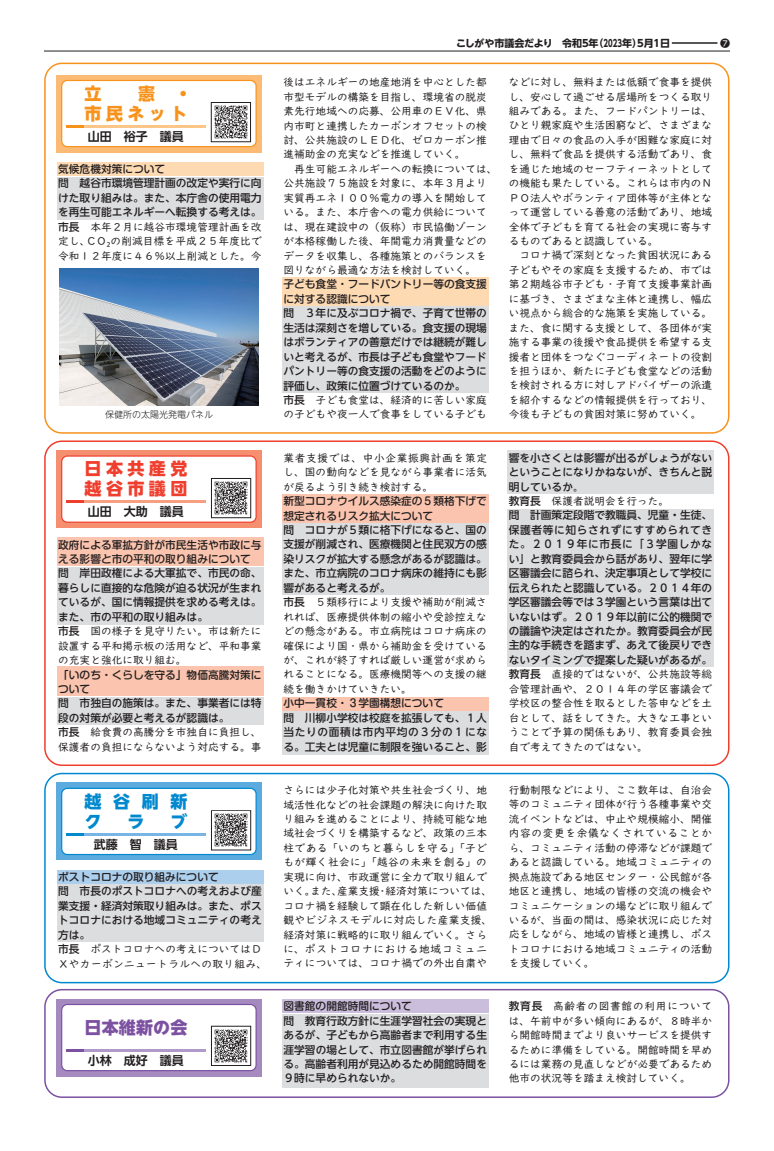
<style>
.page{position:relative;width:774px;height:1151px;background:#fff}
.page>*{position:absolute;margin:0;border:0;box-sizing:border-box;transform-origin:0 0}
.t1{font:800 17px/20px "UD Shin Go NT Pro";letter-spacing:.26em;color:#ef3e2e}
.t2{font:800 17px/20px "UD Shin Go NT Pro";letter-spacing:.26em;color:#f7931d;text-align:right}
.t3{font:800 17px/20px "UD Shin Go NT Pro";color:#0089cf}
.t4{font:800 17px "UD Shin Go NT Pro";letter-spacing:.01em;color:#7c51a1}
.t5{font:700 12px "UD Shin Go NT Pro De";color:#231f20}
.t6{font:10.7px/14.4px "UD Digi Kyokasho Std";color:#231f20;text-align:justify}
.t7{font:500 10.7px/14.4px "UD Shin Go NT Pro";color:#231f20;text-align:justify}
.t8{font:500 10.7px/14.4px "Shin M Go Pro";color:#231f20}
.t9{font:700 10px "UD Shin Go NT Pro";color:#231f20}
.t10{font:300 9px "UD Shin Go NT Pro";color:#231f20}
.s1{font-family:"UD Shin Go NT Pro";font-weight:500}
.s2{font-family:"Koz Go Pr 6 N"}
.s3{font-family:"Ryumin Pro";font-weight:300}
.s4{font-weight:500}
.s5{font-family:"UD Digi Kyokasho Std";font-weight:400}
</style>
<div class="page">
<div style="left:57px;top:162px;width:207px;height:14px;background:#fedab3"></div>
<div style="left:57px;top:177px;width:207px;height:42px;background:#dcdddf"></div>
<div style="left:57px;top:537px;width:207px;height:29px;background:#fbc4ae"></div>
<div style="left:57px;top:567px;width:207px;height:57px;background:#dcdddf"></div>
<div style="left:57px;top:870px;width:207px;height:13px;background:#accfed"></div>
<div style="left:57px;top:884px;width:207px;height:58px;background:#dcdddf"></div>
<div style="left:57px;top:667px;width:207px;height:29px;background:#fbc4ae"></div>
<div style="left:57px;top:697px;width:207px;height:28px;background:#dcdddf"></div>
<div style="left:507px;top:451px;width:207px;height:43px;background:#dcdddf"></div>
<div style="left:507px;top:509px;width:207px;height:157px;background:#dcdddf"></div>
<div style="left:282px;top:306px;width:207px;height:87px;background:#dcdddf"></div>
<div style="left:282px;top:277px;width:207px;height:28px;background:#fedab3"></div>
<div style="left:282px;top:523px;width:207px;height:72px;background:#dcdddf"></div>
<div style="left:282px;top:494px;width:207px;height:28px;background:#fbc4ae"></div>
<div style="left:282px;top:1014px;width:207px;height:73px;background:#dcdddf"></div>
<div style="left:282px;top:999px;width:207px;height:14px;background:#cbbedd"></div>
<div style="left:282px;top:712px;width:207px;height:43px;background:#dcdddf"></div>
<div style="left:282px;top:697px;width:207px;height:13px;background:#fbc4ae"></div>
<hr style="left:44px;top:51px;width:686px;height:1px;background:#231f20">
<hr style="left:672px;top:42px;width:45px;height:2px;background:#231f20">
<div style="left:56px;top:75px;width:206px;height:77px;background:#fcbb74"></div>
<div style="left:62px;top:80px;width:194px;height:67px;background:#fff;border-radius:6px"></div>
<div style="left:61px;top:80px;width:196px;height:67px;border:1px solid #f7931d;border-radius:6px"></div>
<div style="left:44px;top:63px;width:685px;height:371px;border:2px solid #f7931d;border-radius:17px"></div>
<hr style="left:66px;top:125px;width:139px;height:2px;background:#fdc689">
<svg style="left:66px;top:125px;width:18px;height:2px"></svg>
<div style="left:56px;top:450px;width:206px;height:78px;background:#f68f70"></div>
<div style="left:62px;top:456px;width:194px;height:66px;background:#fff;border-radius:6px"></div>
<div style="left:61px;top:455px;width:196px;height:68px;border:1px solid #ef3e2e;border-radius:6px"></div>
<div style="left:44px;top:440px;width:685px;height:326px;border:2px solid #ef3e2e;border-radius:17px"></div>
<hr style="left:66px;top:500px;width:139px;height:3px;background:#f69f83">
<hr style="left:66px;top:500px;width:18px;height:3px;background:#ef3e2e">
<div style="left:56px;top:783px;width:206px;height:77px;background:#5babdf"></div>
<div style="left:62px;top:788px;width:194px;height:66px;background:#fff;border-radius:6px"></div>
<div style="left:61px;top:788px;width:196px;height:67px;border:1px solid #0089cf;border-radius:6px"></div>
<div style="left:44px;top:773px;width:685px;height:210px;border:2px solid #0089cf;border-radius:17px"></div>
<hr style="left:66px;top:833px;width:139px;height:2px;background:#77b6e4">
<svg style="left:66px;top:833px;width:18px;height:2px"></svg>
<div style="left:56px;top:999px;width:206px;height:77px;background:#a58ac0"></div>
<div style="left:62px;top:1004px;width:194px;height:67px;background:#fff;border-radius:6px"></div>
<div style="left:61px;top:1004px;width:196px;height:67px;border:1px solid #7c51a1;border-radius:6px"></div>
<div style="left:44px;top:989px;width:685px;height:109px;border:2px solid #7c51a1;border-radius:17px"></div>
<hr style="left:66px;top:1049px;width:139px;height:2px;background:#b09ac9">
<svg style="left:66px;top:1049px;width:18px;height:2px"></svg>
<div style="left:211px;top:102px;width:40px;height:40px;border:1px solid #231f20"></div>
<img style="left:212px;top:104px;width:37px;height:37px">
<div style="left:211px;top:478px;width:40px;height:40px;border:1px solid #231f20"></div>
<img style="left:214px;top:481px;width:34px;height:34px">
<div style="left:211px;top:811px;width:40px;height:39px;border:1px solid #231f20"></div>
<img style="left:213px;top:812px;width:36px;height:37px">
<div style="left:211px;top:1026px;width:40px;height:40px;border:1px solid #231f20"></div>
<img style="left:213px;top:1027px;width:36px;height:36px">
<img style="left:59px;top:268px;width:200px;height:137px">
<h1 class="t2" style="left:85px;top:83px;width:109px">憲 ・<br>市民ネット</h1>
<p class="t5" style="left:88px;top:126px;width:98px">山田　裕子　議員</p>
<h1 class="t2" style="left:85px;top:83px;width:18px">立</h1>
<p class="t8" style="left:58px;top:160px;width:108px">気候危機対策について</p>
<p class="t7" style="left:58px;top:176px;width:205px">問　越谷市環境管理計画の改定や実行に向けた取り組みは。また、本庁舎の使用電力を再生可能エネルギーへ転換する考えは。</p>
<p class="t6" style="left:58px;top:219px;width:205px"><span class="s1">市長</span>　本年２月に越谷市環境管理計画を改定し、ＣＯ<span class="s2">₂</span>の削減目標を平成２５年度比で令和１２年度に４６％以上削減とした。今</p>
<p class="t10" style="left:105px;top:407px;width:109px">保健所の太陽光発電パネル</p>
<h1 class="t1" style="left:85px;top:458px;width:104px">日本共産党越谷市議団</h1>
<p class="t5" style="left:88px;top:502px;width:98px">山田　大助　議員</p>
<p class="t8" style="left:58px;top:536px;width:205px">政府による軍拡方針が市民生活や市政に与える影響と市の平和の取り組みについて</p>
<p class="t7" style="left:58px;top:566px;width:205px">問　岸田政権による大軍拡で、市民の命、暮らしに直接的な危険が迫る状況が生まれているが、国に情報提供を求める考えは。また、市の平和の取り組みは。</p>
<p class="t6" style="left:58px;top:624px;width:205px"><span class="s1">市長</span>　国の様子を見守りたい。市は新たに設置する平和掲示板の活用など、平和事業の充実と強化に取り組む。</p>
<p class="t8" style="left:58px;top:666px;width:205px">「いのち・くらしを守る」物価高騰対策について</p>
<p class="t7" style="left:58px;top:696px;width:205px">問　市独自の施策は。また、事業者には特段の対策が必要と考えるが認識は。</p>
<p class="t6" style="left:58px;top:725px;width:205px"><span class="s1">市長</span>　給食費の高騰分を市独自に負担し、保護者の負担にならないよう対応する。事</p>
<h1 class="t3" style="left:85px;top:791px;width:104px">越谷刷新ク</h1>
<h1 class="t3" style="left:127px;top:811px;width:18px">ラ</h1>
<h1 class="t3" style="left:170px;top:811px;width:18px">ブ</h1>
<p class="t5" style="left:94px;top:834px;width:86px">武藤　智　議員</p>
<p class="t8" style="left:58px;top:868px;width:162px">ポストコロナの取り組みについて</p>
<p class="t7" style="left:58px;top:884px;width:205px">問　市長のポストコロナへの考えおよび産業支援・経済対策取り組みは。また、ポストコロナにおける地域コミュニティの考え方は。</p>
<p class="t6" style="left:58px;top:942px;width:210px"><span class="s1">市長</span>　ポストコロナへの考えについてはＤ<br>Ｘやカーボンニュートラルへの取り組み、</p>
<h1 class="t4" style="left:85px;top:1013px;width:104px">日本維新の会</h1>
<p class="t5" style="left:88px;top:1050px;width:98px">小林　成好　議員</p>
<p class="t9" style="left:456px;top:35px;width:275px">こしがや市議会だより　令和5年（2023年）5月１日<span class="s3">　　　　　</span><span class="s4">❼</span></p>
<p class="t6" style="left:283px;top:75px;width:215px;text-align:left">後はエネルギーの地産地消を中心とした都市型モデルの構築を目指し、環境省の脱炭素先行地域への応募、公用車のＥＶ化、県内市町と連携したカーボンオフセットの検討、公共施設のＬＥＤ化、ゼロカーボン推進補助金の充実などを推進していく。<br>　再生可能エネルギーへの転換については、公共施設７５施設を対象に、本年３月より実質再エネ１００％電力の導入を開始している。また、本庁舎への電力供給については、現在建設中の（仮称）市民協働ゾーンが本格稼働した後、年間電力消費量などのデータを収集し、各種施策とのバランスを図りながら最適な方法を検討していく。</p>
<p class="t8" style="left:283px;top:276px;width:205px">子ども食堂・フードパントリー等の食支援に対する認識について</p>
<p class="t7" style="left:283px;top:306px;width:205px">問　３年に及ぶコロナ禍で、子育て世帯の生活は深刻さを増している。食支援の現場はボランティアの善意だけでは継続が難しいと考えるが、市長は子ども食堂やフードパントリー等の食支援の活動をどのように評価し、政策に位置づけているのか。</p>
<p class="t6" style="left:283px;top:393px;width:205px"><span class="s1">市長</span>　子ども食堂は、経済的に苦しい家庭の子どもや夜一人で食事をしている子ども</p>
<p class="t6" style="left:283px;top:450px;width:205px">業者支援では、中小企業振興計画を策定し、国の動向などを見ながら事業者に活気が戻るよう引き続き検討する。</p>
<p class="t8" style="left:283px;top:492px;width:205px">新型コロナウイルス感染症の５類格下げで想定されるリスク拡大について</p>
<p class="t7" style="left:283px;top:522px;width:205px">問　コロナが５類に格下げになると、国の支援が削減され、医療機関と住民双方の感染リスクが拡大する懸念があるが認識は。また、市立病院のコロナ病床の維持にも影響があると考えるが。</p>
<p class="t6" style="left:283px;top:595px;width:205px"><span class="s1">市長</span>　５類移行により支援や補助が削減されれば、医療提供体制の縮小や受診控えなどの懸念がある。市立病院はコロナ病床の確保により国・県から補助金を受けているが、これが終了すれば厳しい運営が求められることになる。医療機関等への支援の継続を働きかけていきたい。</p>
<p class="t8" style="left:283px;top:695px;width:162px">小中一貫校・３学園構想について</p>
<p class="t7" style="left:283px;top:710px;width:205px">問　川柳小学校は校庭を拡張しても、１人当たりの面積は市内平均の３分の１になる。工夫とは児童に制限を強いること、影</p>
<p class="t6" style="left:509px;top:75px;width:205px;text-align:left">などに対し、無料または低額で食事を提供し、安心して過ごせる居場所をつくる取り組みである。また、フードパントリーは、ひとり親家庭や生活困窮など、さまざまな理由で日々の食品の入手が困難な家庭に対し、無料で食品を提供する活動であり、食を通じた地域のセーフティーネットとしての機能も果たしている。これらは市内のＮ<br>ＰＯ法人やボランティア団体等が主体となって運営している善意の活動であり、地域全体で子どもを育てる社会の実現に寄与するものであると認識している。<br>　コロナ禍で深刻となった貧困状況にある子どもやその家庭を支援するため、市では第２期越谷市子ども・子育て支援事業計画に基づき、さまざまな主体と連携し、幅広い視点から総合的な施策を実施している。また、食に関する支援として、各団体が実施する事業の後援や食品提供を希望する支援者と団体をつなぐコーディネートの役割を担うほか、新たに子ども食堂などの活動を検討される方に対しアドバイザーの派遣を紹介するなどの情報提供を行っており、今後も子どもの貧困対策に努めていく。</p>
<p class="t7" style="left:509px;top:450px;width:205px">響を小さくとは影響が出るがしょうがないということになりかねないが、きちんと説明しているか<span class="s5">。</span></p>
<p class="t6" style="left:509px;top:494px;width:162px"><span class="s1">教育長</span>　保護者説明会を行った。</p>
<p class="t7" style="left:509px;top:508px;width:205px">問　計画策定段階で教職員、児童・生徒、保護者等に知らされずにすすめられてきた。２０１９年に市長に「３学園しかない」と教育委員会から話があり、翌年に学区審議会に諮られ、決定事項として学校に伝えられたと認識している。２０１４年の学区審議会等では３学園という言葉は出ていないはず。２０１９年以前に公的機関での議論や決定はされたか。教育委員会が民主的な手続きを踏まず、あえて後戻りできないタイミングで提案した疑いがあるが。</p>
<p class="t6" style="left:509px;top:667px;width:205px"><span class="s1">教育長</span>　直接的ではないが、公共施設等総合管理計画や、２０１４年の学区審議会で学校区の整合性を取るとした答申などを土台として、話をしてきた。大きな工事ということで予算の関係もあり、教育委員会独自で考えてきたのではない。</p>
<p class="t6" style="left:283px;top:783px;width:210px;text-align:left">さらには少子化対策や共生社会づくり、地域活性化などの社会課題の解決に向けた取り組みを進めることにより、持続可能な地域社会づくりを構築するなど、政策の三本柱である「いのちと暮らしを守る」「子どもが輝く社会に」「越谷の未来を創る」の実現に向け、市政運営に全力で取り組んでいく。また、産業支援・経済対策については、コロナ禍を経験して顕在化した新しい価値観やビジネスモデルに対応した産業支援、経済対策に戦略的に取り組んでいく。さらに、ポストコロナにおける地域コミュニティについては、コロナ禍での外出自粛や</p>
<p class="t6" style="left:509px;top:783px;width:205px">行動制限などにより、ここ数年は、自治会等のコミュニティ団体が行う各種事業や交流イベントなどは、中止や規模縮小、開催内容の変更を余儀なくされていることから、コミュニティ活動の停滞などが課題であると認識している。地域コミュニティの拠点施設である地区センター・公民館が各地区と連携し、地域の皆様の交流の機会やコミュニケーションの場などに取り組んでいるが、当面の間は、感染状況に応じた対応をしながら、地域の皆様と連携し、ポストコロナにおける地域コミュニティの活動を支援していく。</p>
<p class="t8" style="left:283px;top:998px;width:130px">図書館の開館時間について</p>
<p class="t7" style="left:283px;top:1013px;width:205px">問　教育行政方針に生涯学習社会の実現とあるが、子どもから高齢者まで利用する生涯学習の場として、市立図書館が挙げられる。高齢者利用が見込めるため開館時間を９時に早められないか。</p>
<p class="t6" style="left:509px;top:999px;width:205px"><span class="s1">教育長</span>　高齢者の図書館の利用については、午前中が多い傾向にあるが、８時半から開館時間までより良いサービスを提供するために準備をしている。開館時間を早めるには業務の見直しなどが必要であるため他市の状況等を踏まえ検討していく。</p>
</div>
